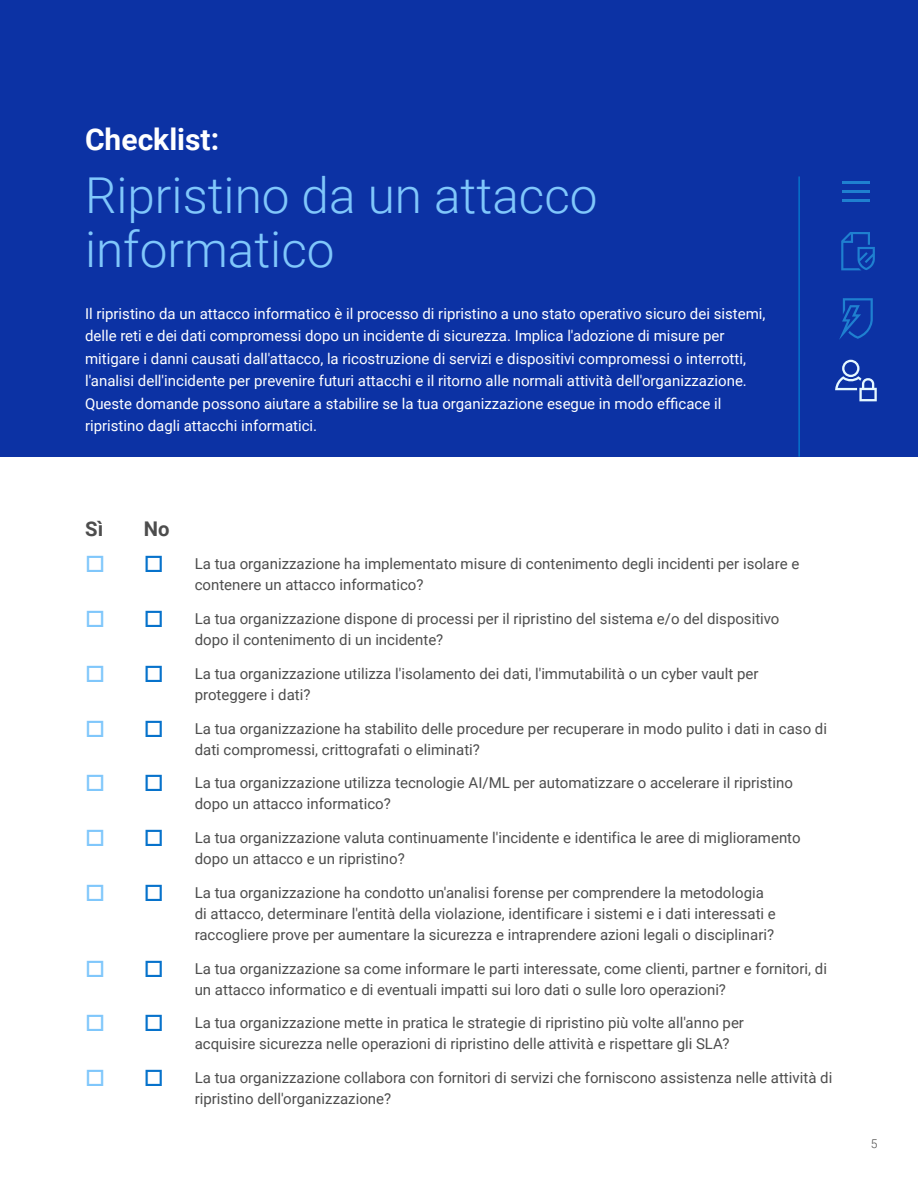
<style>
.page{position:relative;width:918px;height:1188px;background:#fff}
.page>*{position:absolute;margin:0;border:0;box-sizing:border-box;transform-origin:0 0}
.t1{font:300 49.5px/54px "Roboto";color:#80c7fb}
.t2{font:700 30px "Roboto";color:#fff}
.t3{font:700 20.25px "Roboto";color:#4d4d4d}
.t4{font:15px/21px "Roboto";color:#4d4d4d}
.t5{font:15px/22.5px "Roboto";color:#fff}
.t6{font:300 12px "Roboto";color:#4a4a49}
</style>
<div class="page">
<div style="left:0;top:0;width:918px;height:457px;background:#0c32a4"></div>
<hr style="left:798px;top:176px;width:2px;height:281px;background:#0672cb">
<hr style="left:842px;top:181px;width:28px;height:3px;background:#1f80d0">
<hr style="left:842px;top:190px;width:28px;height:3px;background:#1f80d0">
<hr style="left:842px;top:199px;width:28px;height:3px;background:#1f80d0">
<svg style="left:841px;top:232px;width:34px;height:38px"></svg>
<svg style="left:839px;top:298px;width:34px;height:42px"></svg>
<svg style="left:835px;top:360px;width:42px;height:41px"></svg>
<h2 class="t2" style="left:85px;top:118px;width:136px">Checklist:</h2>
<h1 class="t1" style="left:85px;top:166px;width:514px">Ripristino da un attacco informatico</h1>
<p class="t5" style="left:85px;top:302px;width:682px">Il ripristino da un attacco informatico è il processo di ripristino a uno stato operativo sicuro dei sistemi, delle reti e dei dati compromessi dopo un incidente di sicurezza. Implica l'adozione di misure per mitigare i danni causati dall'attacco, la ricostruzione di servizi e dispositivi compromessi o interrotti, l'analisi dell'incidente per prevenire futuri attacchi e il ritorno alle normali attività dell'organizzazione.<br>Queste domande possono aiutare a stabilire se la tua organizzazione esegue in modo efficace il ripristino dagli attacchi informatici.</p>
<h3 class="t3" style="left:85px;top:514px;width:20px">Sì</h3>
<h3 class="t3" style="left:144px;top:514px;width:27px">No</h3>
<p class="t4" style="left:195px;top:553px;width:606px">La tua organizzazione ha implementato misure di contenimento degli incidenti per isolare e contenere un attacco informatico?</p>
<p class="t4" style="left:195px;top:608px;width:586px">La tua organizzazione dispone di processi per il ripristino del sistema e/o del dispositivo dopo il contenimento di un incidente?</p>
<p class="t4" style="left:195px;top:663px;width:565px">La tua organizzazione utilizza l'isolamento dei dati, l'immutabilità o un cyber vault per proteggere i dati?</p>
<p class="t4" style="left:195px;top:717px;width:634px">La tua organizzazione ha stabilito delle procedure per recuperare in modo pulito i dati in caso di dati compromessi, crittografati o eliminati?</p>
<p class="t4" style="left:195px;top:772px;width:600px">La tua organizzazione utilizza tecnologie AI/ML per automatizzare o accelerare il ripristino dopo un attacco informatico?</p>
<p class="t4" style="left:195px;top:827px;width:607px">La tua organizzazione valuta continuamente l'incidente e identifica le aree di miglioramento dopo un attacco e un ripristino?</p>
<p class="t4" style="left:195px;top:882px;width:583px">La tua organizzazione ha condotto un'analisi forense per comprendere la metodologia di attacco, determinare l'entità della violazione, identificare i sistemi e i dati interessati e raccogliere prove per aumentare la sicurezza e intraprendere azioni legali o disciplinari?</p>
<p class="t4" style="left:195px;top:957px;width:634px">La tua organizzazione sa come informare le parti interessate, come clienti, partner e fornitori, di un attacco informatico e di eventuali impatti sui loro dati o sulle loro operazioni?</p>
<p class="t4" style="left:195px;top:1012px;width:551px">La tua organizzazione mette in pratica le strategie di ripristino più volte all'anno per acquisire sicurezza nelle operazioni di ripristino delle attività e rispettare gli SLA?</p>
<p class="t4" style="left:195px;top:1067px;width:639px">La tua organizzazione collabora con fornitori di servizi che forniscono assistenza nelle attività di ripristino dell'organizzazione?</p>
<p class="t6" style="left:871px;top:1136px;width:8px">5</p>
</div>
